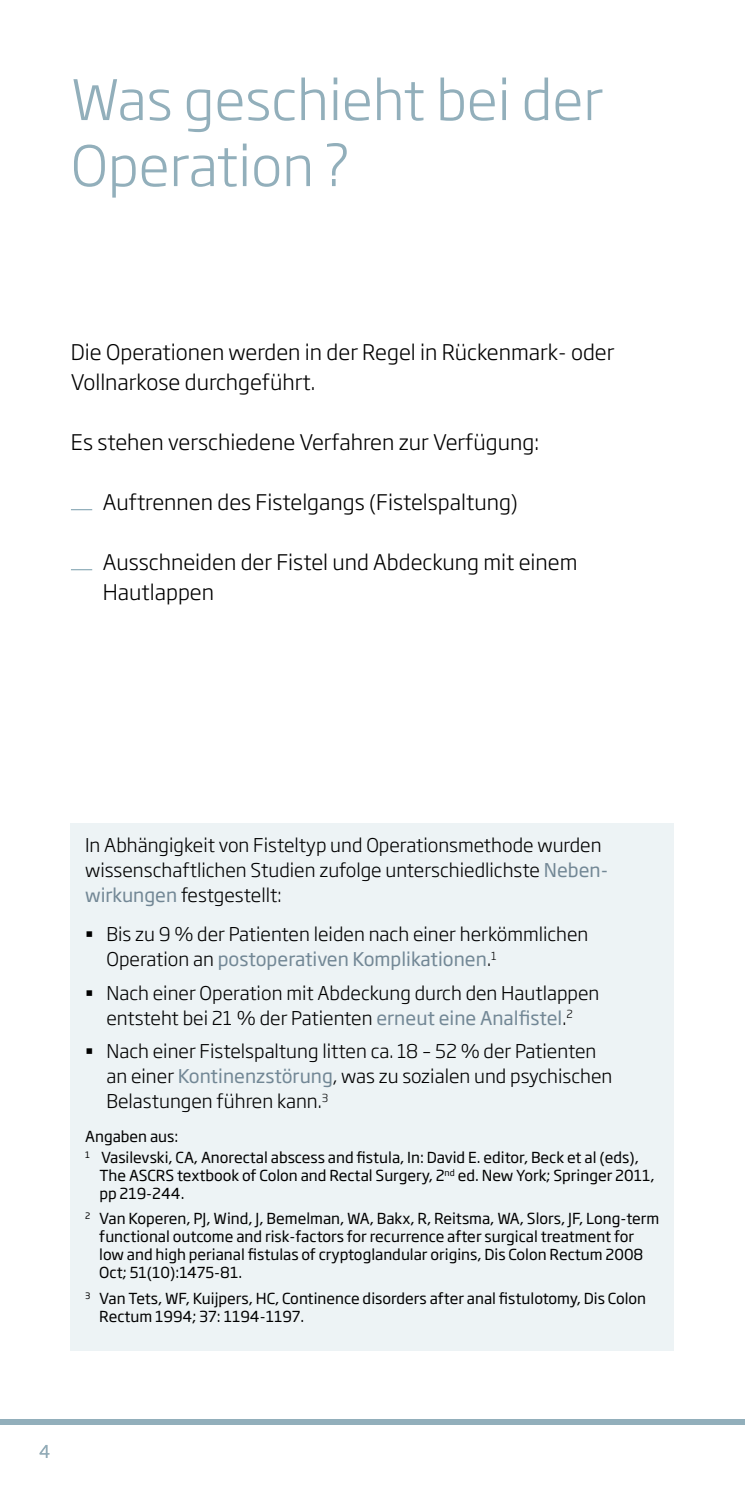
<style>
.page{position:relative;width:745px;height:1489px;background:#fff}
.page>*{position:absolute;margin:0;border:0;box-sizing:border-box;transform-origin:0 0}
.t1{font:300 55px/66px "Soho Gothic Pro";color:#92afbb}
.t2{font:300 21.25px/30px "Soho Gothic Pro";color:#000}
.t3{font:300 18.75px/25px "Soho Gothic Pro";color:#000}
.t4{font:300 17.5px "Soho Gothic Pro";color:#728795}
.t5{font:15px/18px "Soho Gothic Pro";color:#000}
.s1{font-weight:400;color:#728795}
</style>
<div class="page">
<div style="left:0;top:1418px;width:744px;height:6px;background:#92afbb"></div>
<svg style="left:71px;top:509px;width:21px;height:1px"></svg>
<svg style="left:71px;top:569px;width:21px;height:1px"></svg>
<div style="left:71px;top:823px;width:602px;height:527px;background:#edf3f5"></div>
<h1 class="t1" style="left:71px;top:63px;width:533px">Was geschieht bei der<br>Operation ?</h1>
<h2 class="t2" style="left:71px;top:336px;width:544px">Die Operationen werden in der Regel in Rückenmark- oder<br>Vollnarkose durchgeführt.</h2>
<h2 class="t2" style="left:71px;top:426px;width:469px">Es stehen verschiedene Verfahren zur Verfügung:</h2>
<h2 class="t2" style="left:103px;top:486px;width:416px">Auftrennen des Fistelgangs (Fistelspaltung)</h2>
<h2 class="t2" style="left:103px;top:546px;width:476px">Ausschneiden der Fistel und Abdeckung mit einem<br>Hautlappen</h2>
<p class="t3" style="left:85px;top:831px;width:524px">In Abhängigkeit von Fisteltyp und Operationsmethode wurden wissenschaftlichen Studien zufolge unterschiedlichste <span class="s1">Neben&shy;wirkungen</span> festgestellt:</p>
<p class="t3" style="left:106px;top:920px;width:483px;text-indent:-21px">▪ Bis zu 9 % der Patienten leiden nach einer herkömmlichen<br>Operation an <span class="s1">postoperativen Komplikationen</span>.<sup>1</sup></p>
<p class="t3" style="left:85px;top:978px;width:515px;text-align:center">▪ Nach einer Operation mit Abdeckung durch den Hautlappen entsteht bei 21 % der Patienten <span class="s1">erneut eine Analfistel</span>.<sup>2</sup></p>
<p class="t3" style="left:106px;top:1037px;width:507px;text-indent:-21px">▪ Nach einer Fistelspaltung litten ca. 18 – 52 % der Patienten an einer <span class="s1">Kontinenzstörung</span>, was zu sozialen und psychischen<br>Belastungen führen kann.<sup>3</sup></p>
<p class="t5" style="left:85px;top:1124px;width:555px;line-height:21.5px">Angaben aus:<br><sup>1</sup> Vasilevski, CA, Anorectal abscess and fistula, In: David E. editor, Beck et al (eds),</p>
<p class="t5" style="left:99px;top:1165px;width:556px">The ASCRS textbook of Colon and Rectal Surgery, 2<sup>nd</sup> ed. New York; Springer 2011, pp 219-244.</p>
<p class="t5" style="left:99px;top:1208px;width:561px;text-indent:-14px"><sup>2</sup> Van Koperen, PJ, Wind, J, Bemelman, WA, Bakx, R, Reitsma, WA, Slors, JF, Long-term functional outcome and risk-factors for recurrence after surgical treatment for low and high perianal fistulas of cryptoglandular origins, Dis Colon Rectum 2008<br>Oct; 51(10):1475-81.</p>
<p class="t5" style="left:99px;top:1287px;width:548px;text-indent:-14px"><sup>3</sup> Van Tets, WF, Kuijpers, HC, Continence disorders after anal fistulotomy, Dis Colon<br>Rectum 1994; 37: 1194-1197.</p>
<p class="t4" style="left:39px;top:1437px;width:13px">4</p>
</div>
